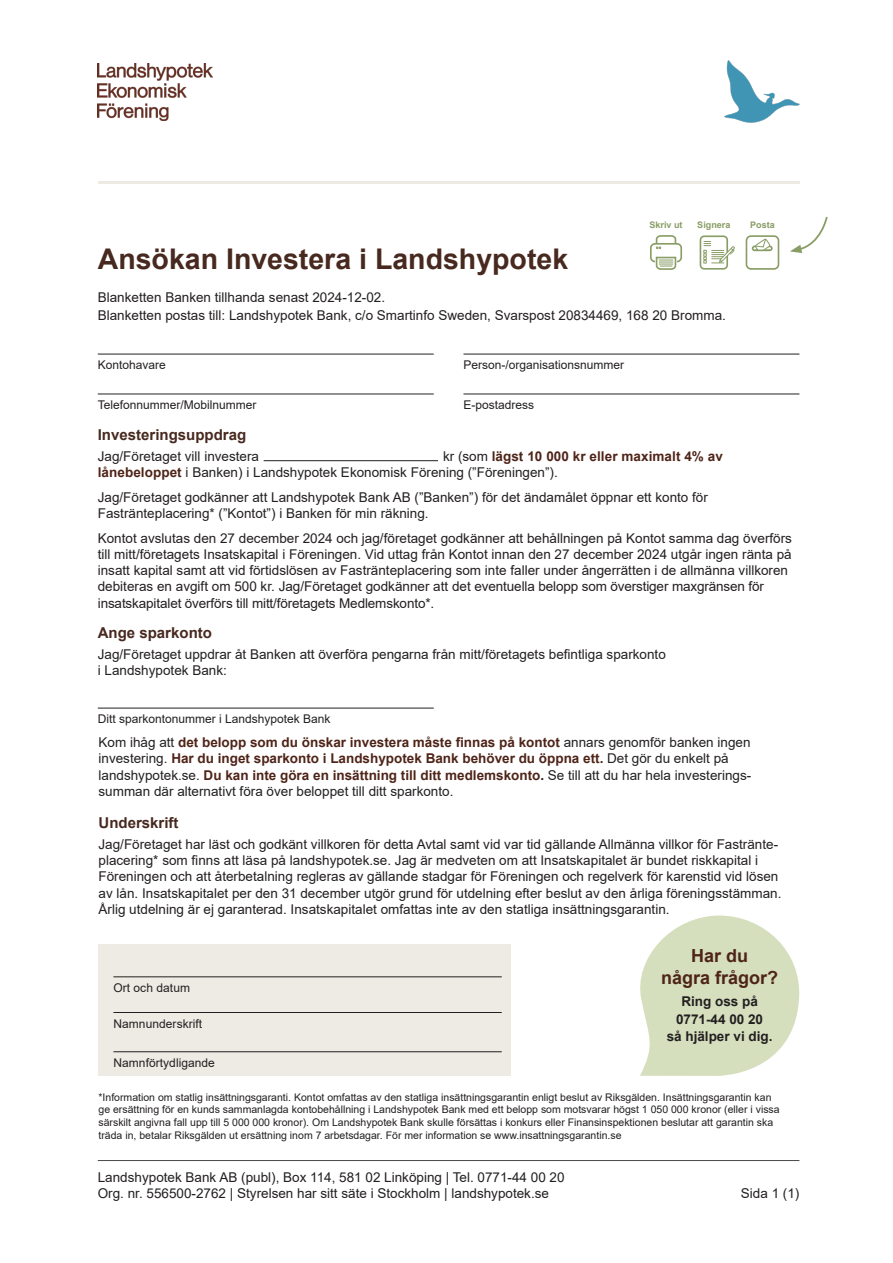
<style>
.page{position:relative;width:893px;height:1263px;background:#fff}
.page>*{position:absolute;margin:0;border:0;box-sizing:border-box;transform-origin:0 0}
.Huvudrubrik{font:700 28.5px "Arial";color:#47291f}
.t1{font:700 18px/21.6px "Arial";color:#4f2418;text-align:center}
.Mellanrubrik{font:700 15px "Arial";color:#47291f}
.Brödtext{font:13.5px/16.2px "Arial";color:#231f20}
.t2{font:700 13.5px/17.7px "Arial";color:#231f20;text-align:center}
.Text_under_linje{font:12px "Arial";color:#231f20}
.Brödtext-2{font:10.5px/12.6px "Arial";color:#231f20}
.Mellanrubrik-2{font:700 9px "Arial";color:#899d65}
.s1{font-weight:700;color:#4f2418}
.s2{font-weight:700}
</style>
<div class="page">
<hr style="left:98px;top:1160px;width:701px;height:1px;background:#4a4848">
<div style="left:99px;top:944px;width:412px;height:132px;background:#eeebe5"></div>
<hr style="left:98px;top:181px;width:701px;height:3px;background:#edeae4">
<svg style="left:640px;top:915px;width:160px;height:161px"></svg>
<img style="left:98px;top:64px;width:114px;height:57px">
<img style="left:724px;top:60px;width:75px;height:63px">
<hr style="left:98px;top:354px;width:336px;height:1px;background:#231f20">
<hr style="left:98px;top:394px;width:336px;height:1px;background:#231f20">
<hr style="left:463px;top:354px;width:336px;height:1px;background:#231f20">
<hr style="left:463px;top:394px;width:336px;height:1px;background:#231f20">
<hr style="left:264px;top:460px;width:174px;height:1px;background:#231f20">
<svg style="left:655px;top:256px;width:22px;height:14px"></svg>
<div style="left:650px;top:243px;width:32px;height:19px;border:2px solid #899d65;border-radius:4px"></div>
<svg style="left:655px;top:235px;width:22px;height:14px"></svg>
<div style="left:700px;top:235px;width:28px;height:35px;border:2px solid #899d65;border-radius:4px"></div>
<svg style="left:703px;top:241px;width:32px;height:22px"></svg>
<div style="left:746px;top:235px;width:33px;height:35px;border:2px solid #899d65;border-radius:4px"></div>
<div style="left:752px;top:246px;width:21px;height:5px;border:2px solid #899d65;border-radius:2px"></div>
<svg style="left:754px;top:238px;width:17px;height:14px"></svg>
<svg style="left:790px;top:217px;width:38px;height:36px"></svg>
<hr style="left:98px;top:708px;width:336px;height:1px;background:#231f20">
<hr style="left:113px;top:976px;width:389px;height:1px;background:#231f20">
<hr style="left:113px;top:1012px;width:389px;height:1px;background:#231f20">
<hr style="left:113px;top:1051px;width:389px;height:1px;background:#231f20">
<p class="Mellanrubrik-2" style="left:649px;top:219px;width:35px">Skriv ut</p>
<p class="Mellanrubrik-2" style="left:697px;top:219px;width:35px">Signera</p>
<p class="Mellanrubrik-2" style="left:750px;top:219px;width:26px">Posta</p>
<p class="Huvudrubrik" style="left:98px;top:239px;width:472px">Ansökan Investera i Landshypotek</p>
<p class="Brödtext" style="left:98px;top:289px;width:289px">Blanketten Banken tillhanda senast 2024-12-02.</p>
<p class="Brödtext" style="left:98px;top:307px;width:630px">Blanketten postas till: Landshypotek Bank, c/o Smartinfo Sweden, Svarspost 20834469, 168 20 Bromma.</p>
<p class="Text_under_linje" style="left:98px;top:357px;width:70px">Kontohavare</p>
<p class="Text_under_linje" style="left:98px;top:397px;width:160px">Telefonnummer/Mobilnummer</p>
<p class="Text_under_linje" style="left:463px;top:357px;width:162px">Person-/organisationsnummer</p>
<p class="Text_under_linje" style="left:463px;top:397px;width:72px">E-postadress</p>
<p class="Mellanrubrik" style="left:98px;top:425px;width:150px">Investeringsuppdrag</p>
<p class="Brödtext" style="left:98px;top:448px;width:163px">Jag/Företaget vill investera</p>
<p class="Brödtext" style="left:98px;top:448px;width:627px;text-indent:345px">kr (som <span class="s1">lägst 10 000 kr eller maximalt 4% av lånebeloppet</span> i Banken) i Landshypotek Ekonomisk Förening (”Föreningen”).</p>
<p class="Brödtext" style="left:98px;top:489px;width:612px">Jag/Företaget godkänner att Landshypotek Bank AB (”Banken”) för det ändamålet öppnar ett konto för<br>Fastränteplacering* (”Kontot”) i Banken för min räkning.</p>
<p class="Brödtext" style="left:98px;top:530px;width:696px">Kontot avslutas den 27 december 2024 och jag/företaget godkänner att behållningen på Kontot samma dag överförs till mitt/företagets Insatskapital i Föreningen. Vid uttag från Kontot innan den 27 december 2024 utgår ingen ränta på insatt kapital samt att vid förtidslösen av Fastränteplacering som inte faller under ångerrätten i de allmänna villkoren debiteras en avgift om 500 kr. Jag/Företaget godkänner att det eventuella belopp som överstiger maxgränsen för insatskapitalet överförs till mitt/företagets Medlemskonto*.</p>
<p class="Mellanrubrik" style="left:98px;top:622px;width:116px">Ange sparkonto</p>
<p class="Brödtext" style="left:98px;top:646px;width:570px">Jag/Företaget uppdrar åt Banken att överföra pengarna från mitt/företagets befintliga sparkonto i Landshypotek Bank:</p>
<p class="Text_under_linje" style="left:98px;top:711px;width:234px">Ditt sparkontonummer i Landshypotek Bank</p>
<p class="Brödtext" style="left:99px;top:734px;width:654px">Kom ihåg att <span class="s1">det belopp som du önskar investera måste finnas på kontot</span> annars genomför banken ingen investering. <span class="s1">Har du inget sparkonto i Landshypotek Bank behöver du öppna ett.</span> Det gör du enkelt på landshypotek.se. <span class="s1">Du kan inte göra en insättning till ditt medlemskonto</span><span class="s2">.</span> Se till att du har hela investerings&shy;summan där alternativt föra över beloppet till ditt sparkonto.</p>
<p class="Mellanrubrik" style="left:99px;top:813px;width:82px">Underskrift</p>
<p class="Brödtext" style="left:99px;top:836px;width:684px">Jag/Företaget har läst och godkänt villkoren för detta Avtal samt vid var tid gällande Allmänna villkor för Fastränte&shy;placering* som finns att läsa på landshypotek.se. Jag är medveten om att Insatskapitalet är bundet riskkapital i Föreningen och att återbetalning regleras av gällande stadgar för Föreningen och regelverk för karenstid vid lösen av lån. Insatskapitalet per den 31 december utgör grund för utdelning efter beslut av den årliga föreningsstämman.<br>Årlig utdelning är ej garanterad. Insatskapitalet omfattas inte av den statliga insättningsgarantin.</p>
<p class="t1" style="left:661px;top:945px;width:119px">Har du<br>några frågor?</p>
<p class="t2" style="left:667px;top:993px;width:107px">Ring oss på<br>0771-44 00 20<br>så hjälper vi dig.</p>
<p class="Text_under_linje" style="left:113px;top:979px;width:78px">Ort och datum</p>
<p class="Text_under_linje" style="left:113px;top:1015px;width:90px">Namnunderskrift</p>
<p class="Text_under_linje" style="left:113px;top:1054px;width:103px">Namnförtydligande</p>
<p class="Brödtext-2" style="left:99px;top:1091px;width:683px">*Information om statlig insättningsgaranti. Kontot omfattas av den statliga insättningsgarantin enligt beslut av Riksgälden. Insättningsgarantin kan ge ersättning för en kunds sammanlagda kontobehållning i Landshypotek Bank med ett belopp som motsvarar högst 1 050 000 kronor (eller i vissa särskilt angivna fall upp till 5 000 000 kronor). Om Landshypotek Bank skulle försättas i konkurs eller Finansinspektionen beslutar att garantin ska träda in, betalar Riksgälden ut ersättning inom 7 arbetsdagar. För mer information se www.insattningsgarantin.se</p>
<p class="Brödtext" style="left:98px;top:1168px;width:468px">Landshypotek Bank AB (publ), Box 114, 581 02 Linköping | Tel. 0771-44 00 20<br>Org. nr. 556500-2762 | Styrelsen har sitt säte i Stockholm | landshypotek.se</p>
<p class="Brödtext" style="left:741px;top:1185px;width:60px">Sida 1 (1)</p>
</div>
